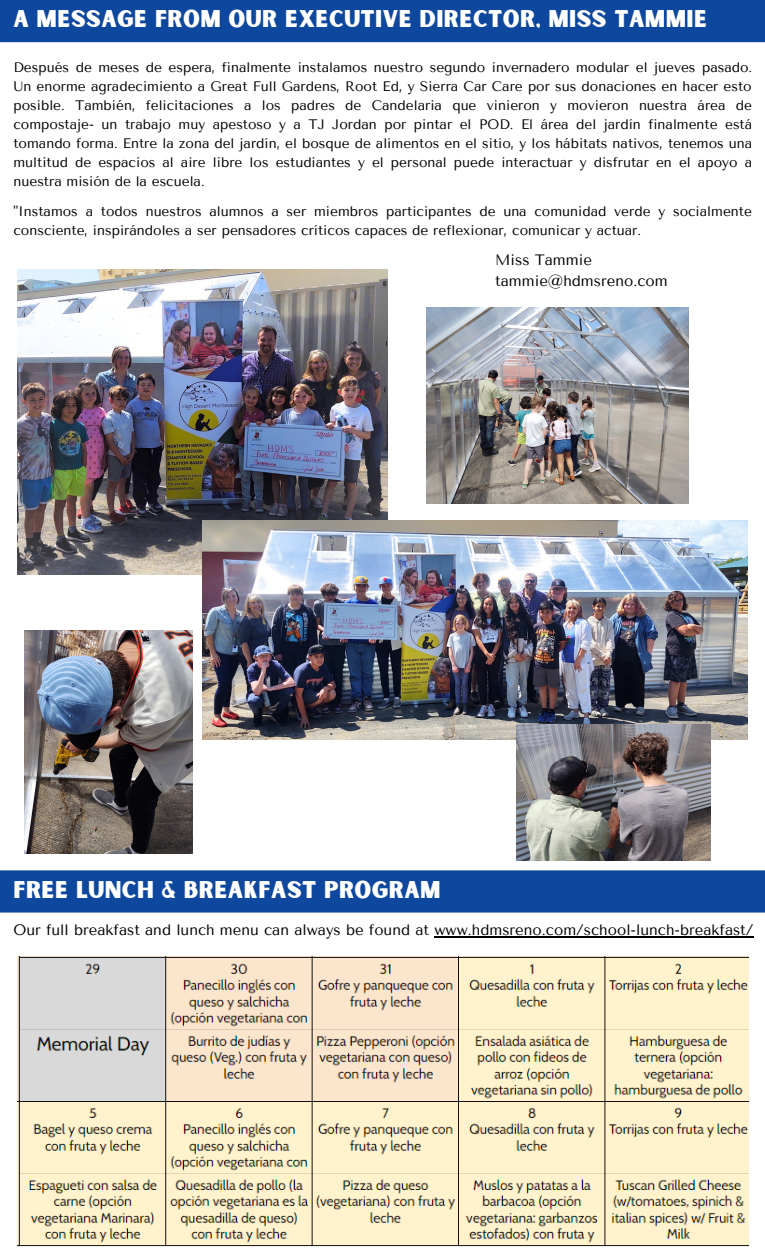
<style>
.page{position:relative;width:765px;height:1260px;background:#fff}
.page>*{position:absolute;margin:0;border:0;box-sizing:border-box;transform-origin:0 0}
.t1{font:23.12px "Sunborn Sans One";letter-spacing:.015em;color:#fff}
.t2{font:15px "Tenor Sans";color:#000}
.t3{font:13.75px/19px "Tenor Sans";color:#000;text-align:justify}
</style>
<div class="page">
<div style="left:0;top:870px;width:765px;height:43px;background:#0e489e"></div>
<div style="left:0;top:0;width:765px;height:42px;background:#0e489e"></div>
<img style="left:18px;top:269px;width:369px;height:306px">
<img style="left:202px;top:520px;width:546px;height:220px">
<img style="left:24px;top:630px;width:168px;height:223px">
<img style="left:516px;top:724px;width:194px;height:137px">
<img style="left:427px;top:307px;width:262px;height:196px">
<img style="left:18px;top:956px;width:730px;height:290px">
<hr style="left:434px;top:936px;width:320px;height:1px;background:#000">
<p class="t1" style="left:13px;top:4px;width:695px">A MESSAGE FROM OUR EXECUTIVE DIRECTOR, MISS TAMMIE</p>
<p class="t3" style="left:13px;top:58px;width:740px">Después de meses de espera, finalmente instalamos nuestro segundo invernadero modular el jueves pasado.<br>Un enorme agradecimiento a Great Full Gardens, Root Ed, y Sierra Car Care por sus donaciones en hacer esto posible. También, felicitaciones a los padres de Candelaria que vinieron y movieron nuestra área de compostaje- un trabajo muy apestoso y a TJ Jordan por pintar el POD. El área del jardín finalmente está tomando forma. Entre la zona del jardín, el bosque de alimentos en el sitio, y los hábitats nativos, tenemos una multitud de espacios al aire libre los estudiantes y el personal puede interactuar y disfrutar en el apoyo a nuestra misión de la escuela.</p>
<p class="t3" style="left:13px;top:202px;width:740px">"Instamos a todos nuestros alumnos a ser miembros participantes de una comunidad verde y socialmente consciente, inspirándoles a ser pensadores críticos capaces de reflexionar, comunicar y actuar.</p>
<p class="t2" style="left:495px;top:251px;width:98px">Miss Tammie</p>
<p class="t2" style="left:495px;top:272px;width:174px">tammie@hdmsreno.com</p>
<p class="t1" style="left:13px;top:875px;width:429px">FREE LUNCH &amp; BREAKFAST PROGRAM</p>
<p class="t2" style="left:13px;top:922px;width:742px">Our full breakfast and lunch menu can always be found at www.hdmsreno.com/school-lunch-breakfast/</p>
</div>
